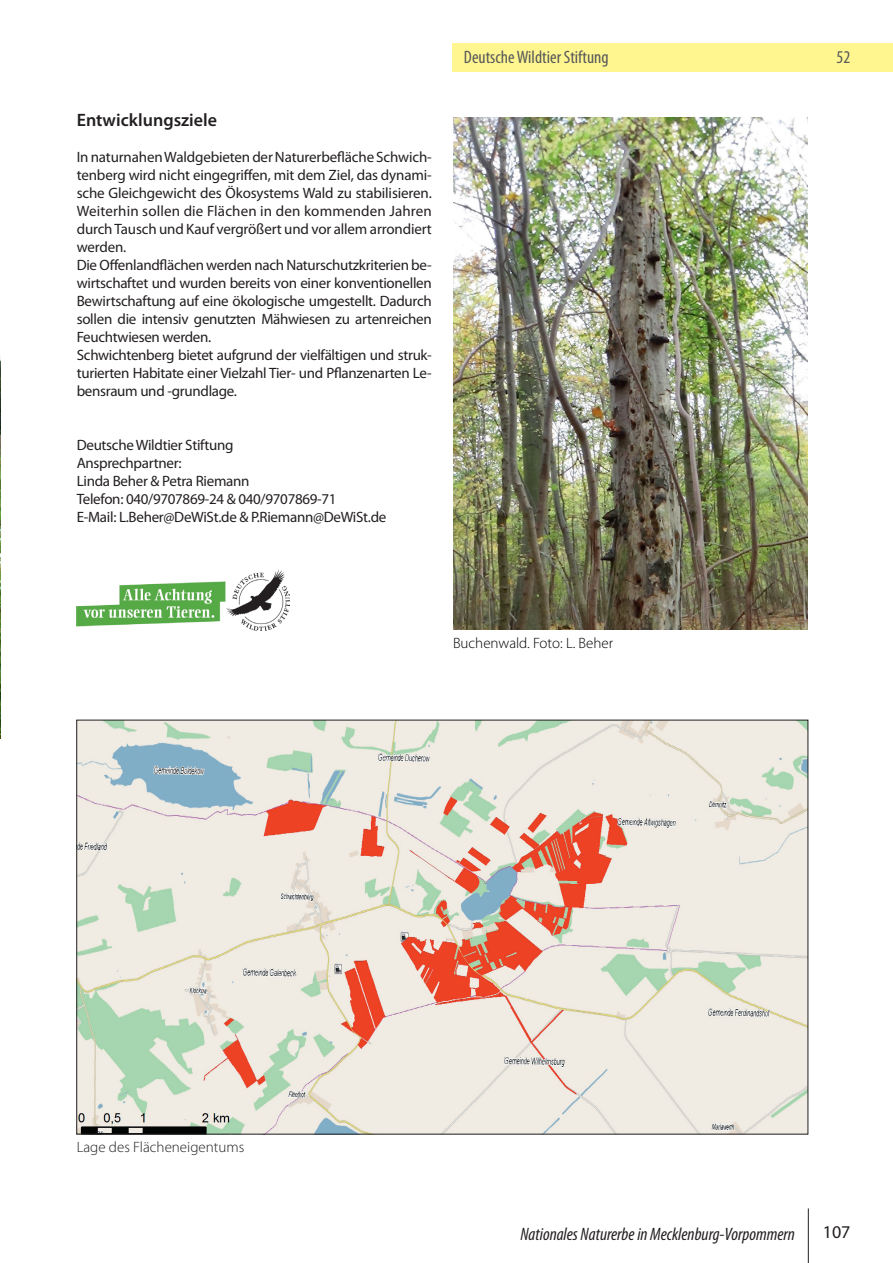
<style>
.page{position:relative;width:893px;height:1263px;background:#fff}
.page>*{position:absolute;margin:0;border:0;box-sizing:border-box;transform-origin:0 0}
.t1{font:italic condensed 18px "Myriad Pro";color:#231f20}
.t2{font:condensed 18px "Myriad Pro";color:#57585a}
.t3{font:600 18px "Myriad Pro";color:#231f20}
.t4{font:18px "Myriad Pro";color:#231f20}
.t5{font:15px/18px "Myriad Pro";letter-spacing:-.02em;color:#231f20}
.t6{font:300 15px "Myriad Pro";color:#000}
.t7{font:300 15px "Myriad Pro";color:#231f20}
</style>
<div class="page">
<hr style="left:808px;top:1208px;width:1px;height:55px;background:#231f20">
<div style="left:453px;top:44px;width:440px;height:28px;background:#fff690"></div>
<img style="left:0;top:359px;width:1px;height:379px">
<img style="left:453px;top:117px;width:355px;height:512px">
<img style="left:79px;top:722px;width:727px;height:410px">
<img style="left:77px;top:569px;width:212px;height:61px">
<p class="t3" style="left:77px;top:110px;width:142px">Entwicklungsziele</p>
<p class="t5" style="left:77px;top:148px;width:357px">In naturnahen Waldgebieten der Naturerbefläche Schwich&shy;tenberg wird nicht eingegriffen, mit dem Ziel, das dynami&shy;sche Gleichgewicht des Ökosystems Wald zu stabilisieren.<br>Weiterhin sollen die Flächen in den kommenden Jahren durch Tausch und Kauf vergrößert und vor allem arrondiert werden.<br>Die Offenlandflächen werden nach Naturschutzkriterien be&shy;wirtschaftet und wurden bereits von einer konventionellen Bewirtschaftung auf eine ökologische umgestellt. Dadurch sollen die intensiv genutzten Mähwiesen zu artenreichen Feuchtwiesen werden.<br>Schwichtenberg bietet aufgrund der vielfältigen und struk&shy;turierten Habitate einer Vielzahl Tier- und Pflanzenarten Le&shy;bensraum und -grundlage.</p>
<p class="t5" style="left:77px;top:436px;width:311px">Deutsche Wildtier Stiftung<br>Ansprechpartner:<br>Linda Beher &amp; Petra Riemann<br>Telefon: 040/9707869-24 &amp; 040/9707869-71<br>E-Mail: L.Beher@DeWiSt.de &amp; P.Riemann@DeWiSt.de</p>
<p class="t2" style="left:464px;top:47px;width:146px">Deutsche Wildtier Stiftung</p>
<p class="t6" style="left:453px;top:635px;width:162px">Buchenwald. Foto: L. Beher</p>
<p class="t2" style="left:837px;top:46px;width:15px">52</p>
<p class="t7" style="left:77px;top:1139px;width:169px">Lage des Flächeneigentums</p>
<p class="t1" style="left:520px;top:1223px;width:276px">Nationales Naturerbe in Mecklenburg-Vorpommern</p>
<p class="t4" style="left:823px;top:1222px;width:29px">107</p>
</div>
